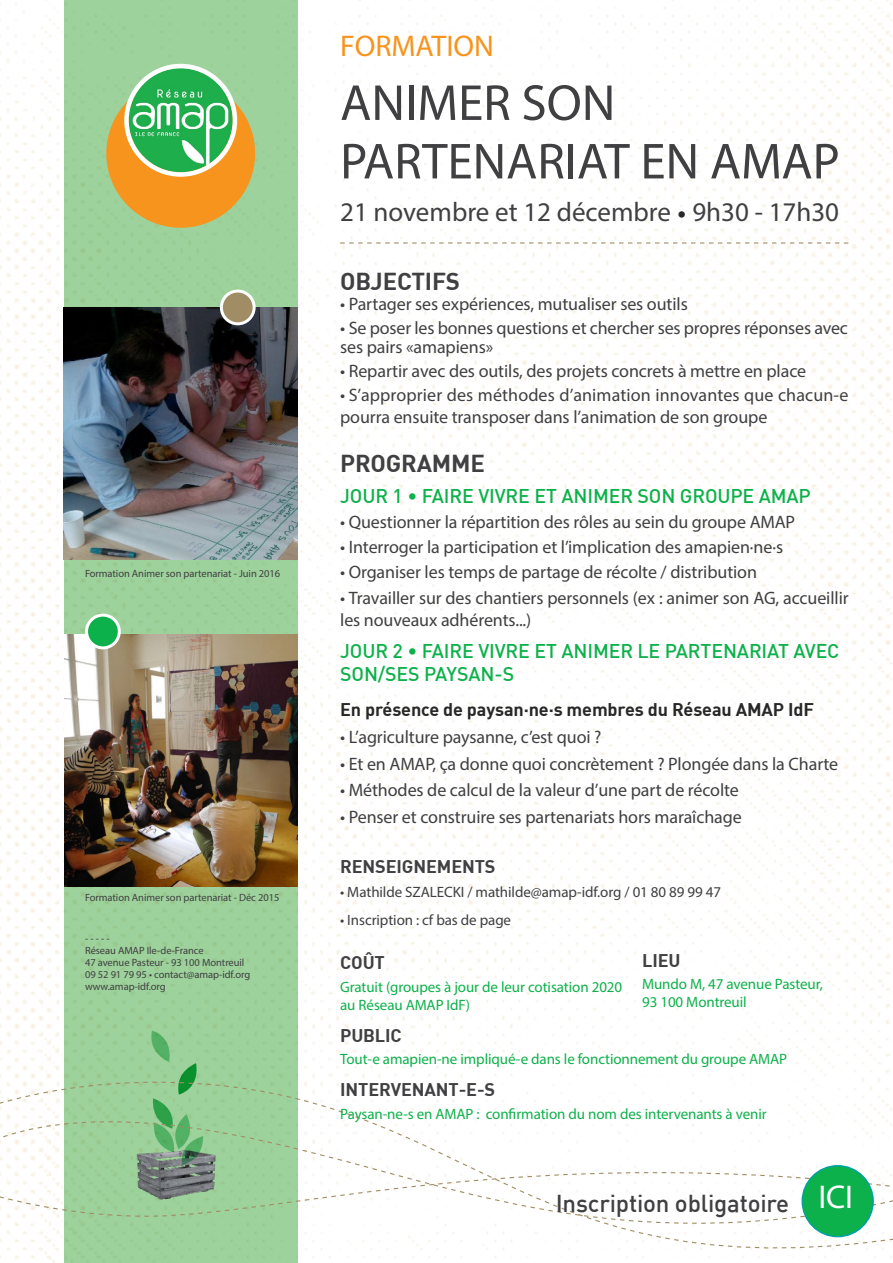
<style>
.page{position:relative;width:893px;height:1263px;background:#fff}
.page>*{position:absolute;margin:0;border:0;box-sizing:border-box;transform-origin:0 0}
.t1{font:51px/58.5px "Myriad Pro";color:#403f41}
.t2{font:30px "Myriad Pro";color:#f7941e}
.t3{font:27px "Myriad Pro";color:#403f41}
.t4{font:500 24px "DIN";letter-spacing:-.005em;color:#403f41}
.t5{font:700 24px "DIN";letter-spacing:-.005em;color:#403f41}
.t6{font:500 19.5px/22.5px "DIN";letter-spacing:-.005em;color:#0db14b}
.t7{font:18px/22.5px "Myriad Pro";letter-spacing:-.005em;color:#403f41}
.t8{font:700 18px "DIN";letter-spacing:-.005em;color:#292829}
.t9{font:700 18px "DIN";letter-spacing:-.005em;color:#403f41}
.t10{font:15px/18px "Myriad Pro";letter-spacing:-.005em;color:#0db14b}
.t11{font:15px "Myriad Pro";letter-spacing:-.005em;color:#403f41}
.t12{font:10.5px/12px "Myriad Pro";letter-spacing:-.005em;color:#403f41}
.s1{font-family:"DIN";font-weight:500;font-size:19.5px;color:#292829}
</style>
<div class="page">
<img style="left:0;top:0;width:892px;height:1263px">
<div style="left:64px;top:0;width:234px;height:1263px;background:#9dd29c"></div>
<svg style="left:0;top:1081px;width:892px;height:156px"></svg>
<svg style="left:0;top:1192px;width:231px;height:25px"></svg>
<svg style="left:0;top:1030px;width:222px;height:101px"></svg>
<svg style="left:231px;top:1192px;width:662px;height:71px"></svg>
<svg style="left:0;top:1131px;width:892px;height:61px"></svg>
<div style="left:106px;top:79px;width:149px;height:149px;background:#f7941e;border-radius:50%"></div>
<img style="left:129px;top:68px;width:104px;height:104px;border-radius:52px">
<div style="left:124px;top:64px;width:113px;height:113px;border:5px solid #fff;border-radius:50%"></div>
<img style="left:64px;top:635px;width:234px;height:252px">
<img style="left:64px;top:307px;width:234px;height:252px">
<div style="left:221px;top:291px;width:33px;height:33px;background:#a18d65;border-radius:50%"></div>
<div style="left:220px;top:290px;width:36px;height:35px;border:3px solid #fff;border-radius:50%"></div>
<div style="left:87px;top:615px;width:32px;height:33px;background:#0db14b;border-radius:50%"></div>
<div style="left:85px;top:614px;width:36px;height:35px;border:3px solid #fff;border-radius:50%"></div>
<svg style="left:340px;top:242px;width:508px;height:2px"></svg>
<div style="left:802px;top:1166px;width:71px;height:70px;background:#0db14b;border-radius:50%"></div>
<div style="left:801px;top:1165px;width:73px;height:72px;border:2px solid #00a1a2;border-radius:50%"></div>
<p class="t12" style="left:85px;top:567px;width:197px">Formation Animer son partenariat - Juin 2016</p>
<p class="t12" style="left:85px;top:891px;width:196px">Formation Animer son partenariat - Déc 2015</p>
<p class="t12" style="left:85px;top:932px;width:167px">- - - - -<br>Réseau AMAP Ile-de-France<br>47 avenue Pasteur - 93 100 Montreuil<br>09 52 91 79 95 • contact@amap-idf.org www.amap-idf.org</p>
<h2 class="t2" style="left:340px;top:27px;width:155px">FORMATION</h2>
<h1 class="t1" style="left:340px;top:73px;width:501px">ANIMER SON<br>PARTENARIAT EN AMAP</h1>
<h3 class="t3" style="left:340px;top:195px;width:500px">21 novembre et 12 décembre <span class="s1">•</span> 9h30 - 17h30</h3>
<h3 class="t5" style="left:340px;top:266px;width:121px">OBJECTIFS</h3>
<p class="t7" style="left:340px;top:292px;width:349px">• Partager ses expériences, mutualiser ses outils</p>
<p class="t7" style="left:340px;top:318px;width:509px;line-height:19.5px">• Se poser les bonnes questions et chercher ses propres réponses avec ses pairs «amapiens»</p>
<p class="t7" style="left:340px;top:359px;width:467px">• Repartir avec des outils, des projets concrets à mettre en place</p>
<p class="t7" style="left:340px;top:383px;width:510px">• S’approprier des méthodes d’animation innovantes que chacun-e pourra ensuite transposer dans l’animation de son groupe</p>
<h3 class="t5" style="left:340px;top:447px;width:146px">PROGRAMME</h3>
<p class="t6" style="left:340px;top:484px;width:472px">JOUR 1 • FAIRE VIVRE ET ANIMER SON GROUPE AMAP</p>
<p class="t7" style="left:340px;top:510px;width:456px">• Questionner la répartition des rôles au sein du groupe AMAP</p>
<p class="t7" style="left:340px;top:535px;width:444px">• Interroger la participation et l’implication des amapien·ne·s</p>
<p class="t7" style="left:340px;top:561px;width:418px">• Organiser les temps de partage de récolte / distribution</p>
<p class="t7" style="left:340px;top:586px;width:510px">• Travailler sur des chantiers personnels (ex : animer son AG, accueillir les nouveaux adhérents...)</p>
<p class="t6" style="left:340px;top:639px;width:501px">JOUR 2 • FAIRE VIVRE ET ANIMER LE PARTENARIAT AVEC<br>SON/SES PAYSAN-S</p>
<p class="t8" style="left:340px;top:698px;width:475px">En présence de paysan·ne·s membres du Réseau AMAP IdF</p>
<p class="t7" style="left:340px;top:725px;width:263px">• L’agriculture paysanne, c’est quoi ?</p>
<p class="t7" style="left:340px;top:752px;width:500px">• Et en AMAP, ça donne quoi concrètement ? Plongée dans la Charte</p>
<p class="t7" style="left:340px;top:779px;width:400px">• Méthodes de calcul de la valeur d’une part de récolte</p>
<p class="t7" style="left:340px;top:805px;width:403px">• Penser et construire ses partenariats hors maraîchage</p>
<p class="t9" style="left:340px;top:854px;width:157px">RENSEIGNEMENTS</p>
<p class="t11" style="left:340px;top:882px;width:382px">• Mathilde SZALECKI / mathilde@amap-idf.org / 01 80 89 99 47</p>
<p class="t11" style="left:340px;top:911px;width:172px">• Inscription : cf bas de page</p>
<p class="t9" style="left:340px;top:951px;width:46px">COÛT</p>
<p class="t10" style="left:340px;top:977px;width:284px">Gratuit (groupes à jour de leur cotisation 2020 au Réseau AMAP IdF)</p>
<p class="t9" style="left:340px;top:1023px;width:63px">PUBLIC</p>
<p class="t10" style="left:340px;top:1050px;width:448px">Tout-e amapien-ne impliqué-e dans le fonctionnement du groupe AMAP</p>
<p class="t9" style="left:340px;top:1078px;width:157px">INTERVENANT-E-S</p>
<p class="t10" style="left:340px;top:1104px;width:428px">Paysan-ne-s en AMAP : confirmation du nom des intervenants à venir</p>
<p class="t9" style="left:642px;top:948px;width:40px">LIEU</p>
<p class="t10" style="left:642px;top:975px;width:182px">Mundo M, 47 avenue Pasteur,<br>93 100 Montreuil</p>
<h3 class="t4" style="left:556px;top:1188px;width:299px">Inscription obligatoire <sup>ICI</sup></h3>
</div>
